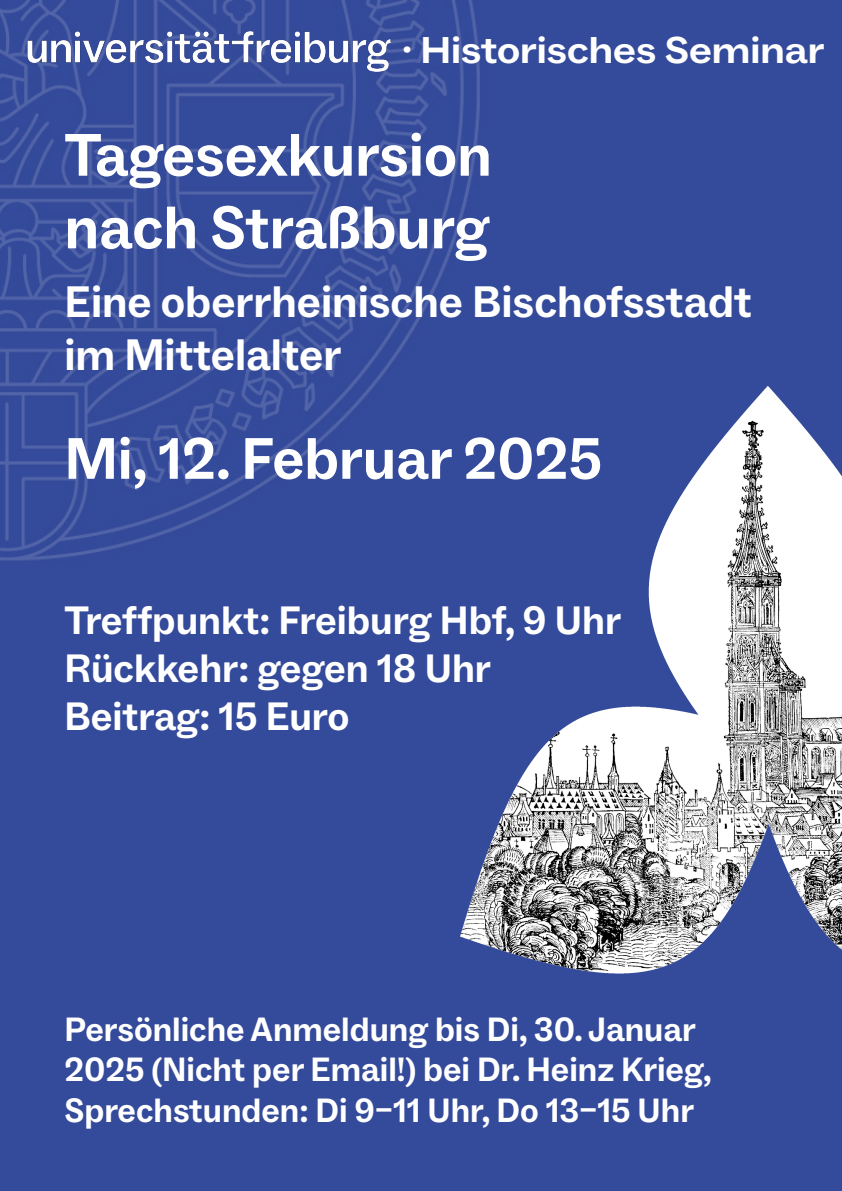
<style>
.page{position:relative;width:842px;height:1191px;background:#344a9a}
.page>*{position:absolute;margin:0;border:0;box-sizing:border-box;transform-origin:0 0}
.t1{font:700 60.5px/72.6px "ABC Social";color:#fff}
.t2{font:700 59px "ABC Social";color:#fff}
.t3{font:700 44.5px/53.4px "ABC Social";color:#fff}
.t4{font:700 40px/48px "ABC Social";color:#fff}
.t5{font:700 37.7px "ABC Social Extended";color:#fff}
.t6{font:700 34px/40.8px "ABC Social";color:#fff}
</style>
<div class="page">
<img style="left:0;top:0;width:480px;height:561px">
<img style="left:0;top:9px;width:417px;height:89px">
<img style="left:460px;top:386px;width:382px;height:588px">
<p class="t5" style="left:402px;top:27px;width:424px">· Historisches Seminar</p>
<h1 class="t1" style="left:64px;top:120px;width:429px">Tagesexkursion nach Straßburg</h1>
<h3 class="t3" style="left:64px;top:276px;width:689px">Eine oberrheinische Bischofsstadt im Mittelalter</h3>
<h2 class="t2" style="left:64px;top:423px;width:539px">Mi, 12. Februar 2025</h2>
<p class="t4" style="left:64px;top:597px;width:558px">Treffpunkt: Freiburg Hbf, 9 Uhr<br>Rückkehr: gegen 18 Uhr<br>Beitrag: 15 Euro</p>
<p class="t6" style="left:64px;top:1009px;width:649px">Persönliche Anmeldung bis Di, 30. Januar<br>2025 (Nicht per Email!) bei Dr. Heinz Krieg,<br>Sprechstunden: Di 9–11 Uhr, Do 13–15 Uhr</p>
</div>
